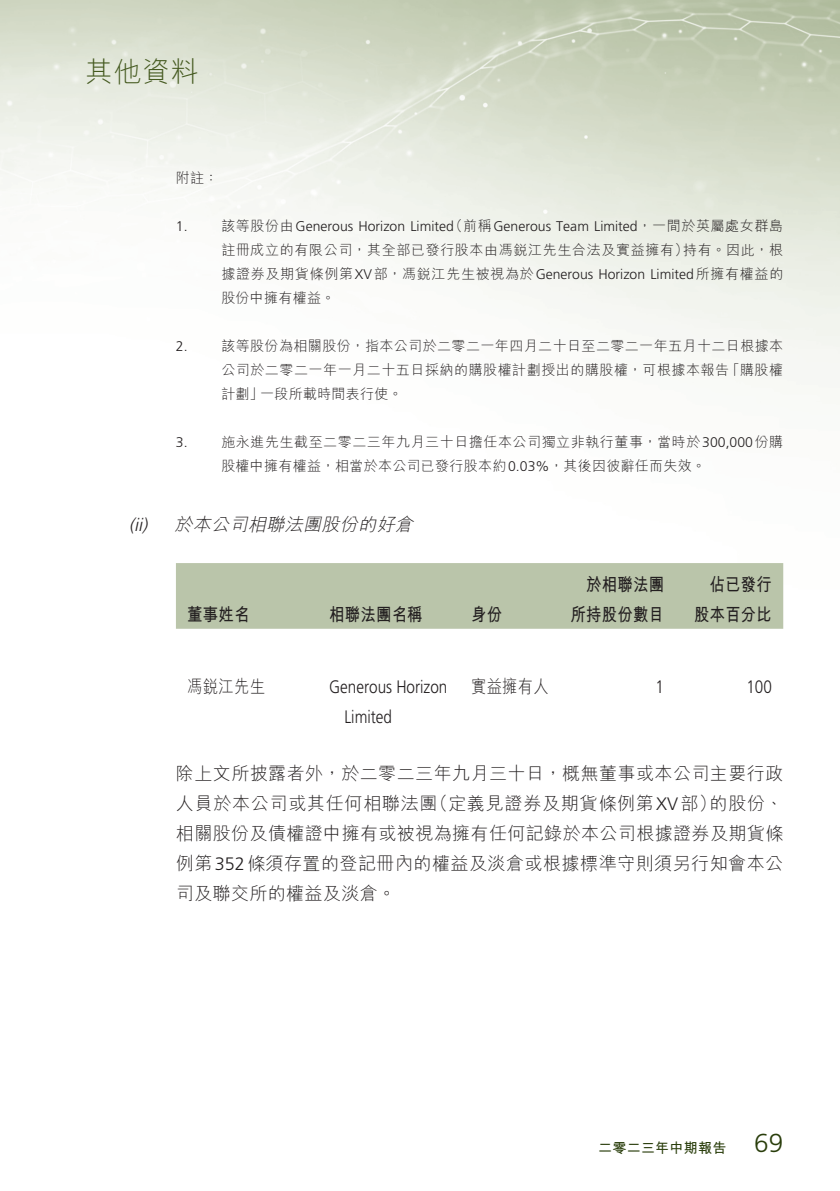
<style>
.page{position:relative;width:840px;height:1191px;background:#fff}
.page>*{position:absolute;margin:0;border:0;box-sizing:border-box;transform-origin:0 0}
.t1{font:300 28px "M Hei HK";color:#44591f}
.t2{font:300 26px "Frutiger LT Std";color:#293d0b}
._00_txt{font:300 18px/30px "M Hei HK";letter-spacing:.025em;color:#231f20;text-align:justify}
._50_Table_txt{font:700 18px "M Hei HK";letter-spacing:.02em;color:#231f20;scale:.85 1}
._50_Table_txt-2{font:300 18px "Frutiger LT Std";color:#231f20;scale:.85 1}
._03_H3{font:italic 300 18px "M Hei HK";color:#231f20}
._50_Table_txt-3{font:300 18px "M Hei HK";letter-spacing:.02em;color:#231f20;scale:.85 1}
._06_Notes{font:300 14px/24px "M Hei HK";letter-spacing:.04em;color:#231f20;text-align:justify}
.t3{font:700 14px "M Hei HK";letter-spacing:.02em;color:#293d0b}
._06_Notes-2{font:300 14px "Frutiger LT Std";color:#231f20}
.s1{font-family:"Frutiger LT Std"}
</style>
<div class="page">
<img style="left:0;top:0;width:839px;height:629px">
<div style="left:176px;top:563px;width:606px;height:66px;background:#bac5aa"></div>
<p class="t1" style="left:85px;top:57px;width:115px">其他資料</p>
<p class="_06_Notes" style="left:176px;top:165px;width:44px">附註：</p>
<p class="_06_Notes-2" style="left:176px;top:218px;width:13px">1.</p>
<p class="_06_Notes" style="left:221px;top:213px;width:563px">該等股份由<span class="s1">Generous Horizon Limited</span>（前稱<span class="s1">Generous Team Limited</span>，一間於英屬處女群島註冊成立的有限公司，其全部已發行股本由馮銳江先生合法及實益擁有）持有。因此，根據證券及期貨條例第<span class="s1">XV</span>部，馮銳江先生被視為於<span class="s1">Generous Horizon Limited</span>所擁有權益的股份中擁有權益。</p>
<p class="_06_Notes-2" style="left:176px;top:338px;width:13px">2.</p>
<p class="_06_Notes" style="left:221px;top:333px;width:563px">該等股份為相關股份，指本公司於二零二一年四月二十日至二零二一年五月十二日根據本公司於二零二一年一月二十五日採納的購股權計劃授出的購股權，可根據本報告「購股權計劃」一段所載時間表行使。</p>
<p class="_06_Notes-2" style="left:176px;top:434px;width:13px">3.</p>
<p class="_06_Notes" style="left:221px;top:429px;width:563px">施永進先生截至二零二三年九月三十日擔任本公司獨立非執行董事，當時於<span class="s1">300,000</span>份購股權中擁有權益，相當於本公司已發行股本約<span class="s1">0.03%</span>，其後因彼辭任而失效。</p>
<p class="_03_H3" style="left:129px;top:515px;width:289px"><span class="s1">(ii)</span> 於本公司相聯法團股份的好倉</p>
<p class="_50_Table_txt" style="left:187px;top:601px;width:75px">董事姓名</p>
<p class="_50_Table_txt" style="left:329px;top:601px;width:111px">相聯法團名稱</p>
<p class="_50_Table_txt" style="left:471px;top:601px;width:38px">身份</p>
<p class="_50_Table_txt" style="left:586px;top:571px;width:93px">於相聯法團</p>
<p class="_50_Table_txt" style="left:570px;top:601px;width:111px">所持股份數目</p>
<p class="_50_Table_txt" style="left:709px;top:571px;width:75px">佔已發行</p>
<p class="_50_Table_txt" style="left:693px;top:601px;width:93px">股本百分比</p>
<p class="_50_Table_txt-3" style="left:187px;top:676px;width:93px">馮銳江先生</p>
<p class="_50_Table_txt-2" style="left:329px;top:676px;width:141px">Generous Horizon</p>
<p class="_50_Table_txt-2" style="left:344px;top:706px;width:57px">Limited</p>
<p class="_50_Table_txt-3" style="left:471px;top:676px;width:93px">實益擁有人</p>
<p class="_50_Table_txt-2" style="left:655px;top:676px;width:12px">1</p>
<p class="_50_Table_txt-2" style="left:745px;top:676px;width:32px">100</p>
<p class="_00_txt" style="left:176px;top:758px;width:608px">除上文所披露者外，於二零二三年九月三十日，概無董事或本公司主要行政人員於本公司或其任何相聯法團（定義見證券及期貨條例第<span class="s1">XV</span>部）的股份、相關股份及債權證中擁有或被視為擁有任何記錄於本公司根據證券及期貨條例第<span class="s1">352</span>條須存置的登記冊內的權益及淡倉或根據標準守則須另行知會本公司及聯交所的權益及淡倉。</p>
<p class="t3" style="left:597px;top:1138px;width:130px">二零二三年中期報告</p>
<p class="t2" style="left:753px;top:1128px;width:30px">69</p>
</div>
